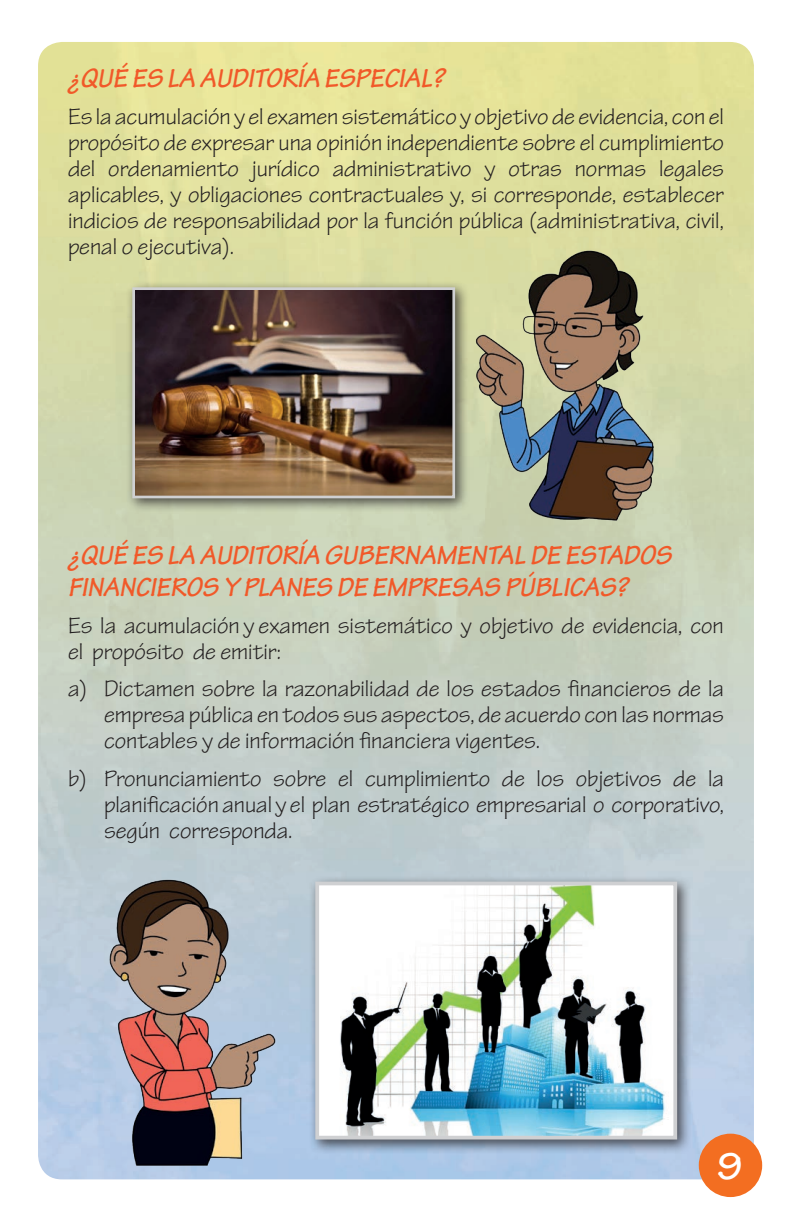
<style>
.page{position:relative;width:792px;height:1224px;background:#fff}
.page>*{position:absolute;margin:0;border:0;box-sizing:border-box;transform-origin:0 0}
.t1{font:700 40px "Tekton Pro";color:#fff}
.t2{font:italic 700 28px/32px "Tekton Pro";color:#f15929}
.t3{font:24px/26px "Tekton Pro";color:#231f20;text-align:justify}
</style>
<div class="page">
<img style="left:38px;top:42px;width:716px;height:1137px">
<div style="left:699px;top:1134px;width:63px;height:63px;background:#f36e21;border-radius:50%"></div>
<div style="left:125px;top:280px;width:345px;height:233px;background:#231f20;opacity:.75"></div>
<img style="left:136px;top:291px;width:315px;height:203px">
<div style="left:132px;top:287px;width:323px;height:211px;border:3px solid #cfd0d2"></div>
<div style="left:308px;top:875px;width:384px;height:280px;background:#231f20;opacity:.75"></div>
<img style="left:320px;top:887px;width:352px;height:248px">
<div style="left:315px;top:882px;width:362px;height:258px;border:4px solid #cfd0d2"></div>
<img style="left:472px;top:247px;width:187px;height:278px">
<img style="left:106px;top:874px;width:172px;height:295px">
<p class="t2" style="left:68px;top:63px;width:378px">¿QUÉ ES LA AUDITORÍA ESPECIAL?</p>
<p class="t3" style="left:68px;top:104px;width:658px">Es la acumulación y el examen sistemático y objetivo de evidencia, con el propósito de expresar una opinión independiente sobre el cumplimiento del ordenamiento jurídico administrativo y otras normas legales aplicables, y obligaciones contractuales y, si corresponde, establecer indicios de responsabilidad por la función pública (administrativa, civil, penal o ejecutiva).</p>
<p class="t2" style="left:68px;top:539px;width:605px">¿QUÉ ES LA AUDITORÍA GUBERNAMENTAL DE ESTADOS<br>FINANCIEROS Y PLANES DE EMPRESAS PÚBLICAS?</p>
<p class="t3" style="left:68px;top:613px;width:657px">Es la acumulación y examen sistemático y objetivo de evidencia, con el propósito de emitir:</p>
<p class="t3" style="left:104px;top:676px;width:621px;text-indent:-36px">a) Dictamen sobre la razonabilidad de los estados financieros de la empresa pública en todos sus aspectos, de acuerdo con las normas contables y de información financiera vigentes.</p>
<p class="t3" style="left:104px;top:766px;width:621px;text-indent:-36px">b) Pronunciamiento sobre el cumplimiento de los objetivos de la planificación anual y el plan estratégico empresarial o corporativo, según corresponda.</p>
<h1 class="t1" style="left:717px;top:1143px;width:28px">9</h1>
</div>
